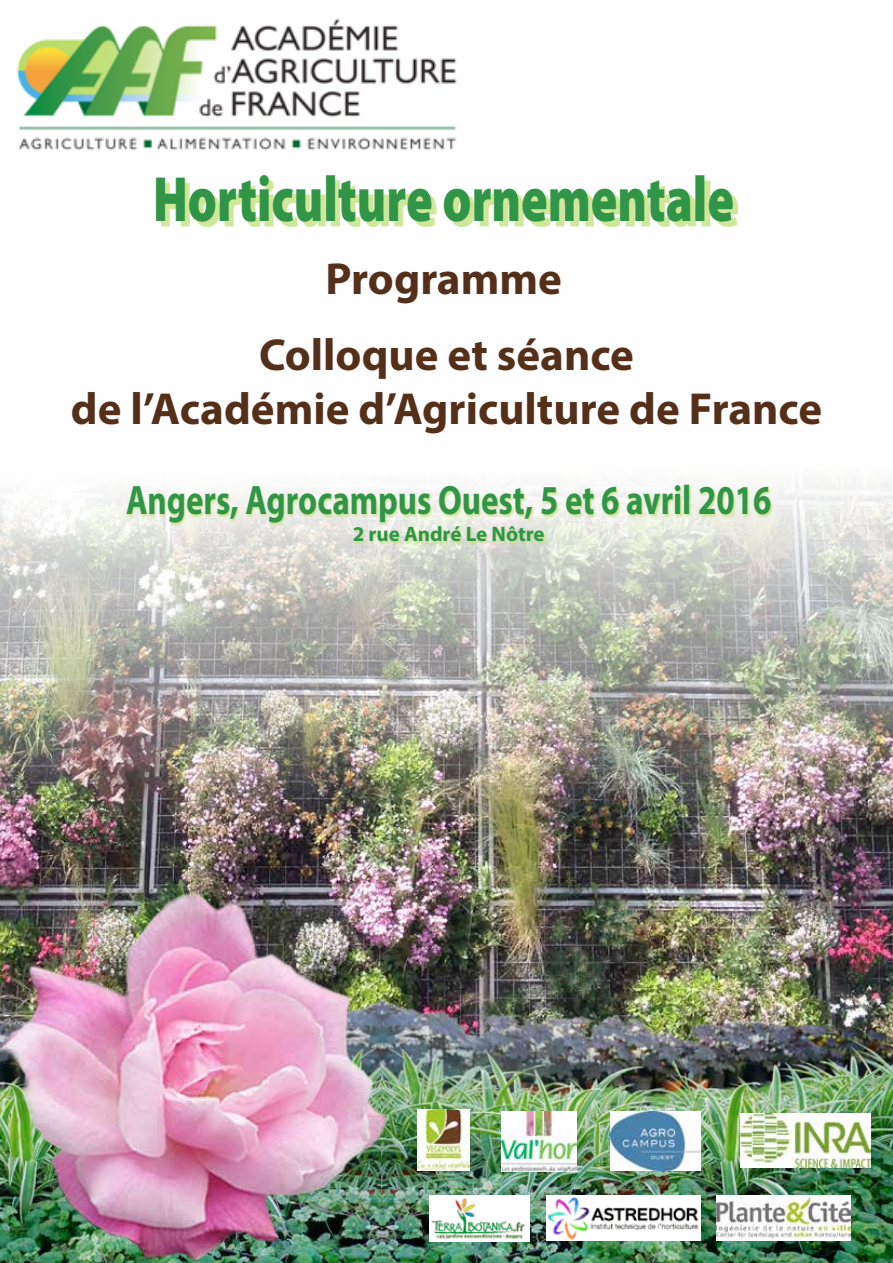
<style>
.page{position:relative;width:893px;height:1263px;background:#fff}
.page>*{position:absolute;margin:0;border:0;box-sizing:border-box;transform-origin:0 0}
.t1{font:900 64.35px "Myriad Pro";color:#319547;scale:.77 1}
.t2{font:700 45px/54px "Myriad Pro";color:#54301a;text-align:center}
.t3{font:700 41.25px "Myriad Pro";color:#319547;scale:.8 1}
.t4{font:700 21px "Myriad Pro";letter-spacing:-.005em;color:#319547}
</style>
<div class="page">
<img style="left:0;top:182px;width:893px;height:792px">
<div style="left:162px;top:180px;width:576px;height:47px;background:#c1e079;opacity:.75"></div>
<div style="left:126px;top:486px;width:648px;height:59px;background:#c1e079;opacity:.75"></div>
<img style="left:399px;top:974px;width:494px;height:289px">
<img style="left:1px;top:881px;width:398px;height:382px">
<img style="left:16px;top:18px;width:441px;height:133px">
<img style="left:740px;top:1113px;width:130px;height:54px">
<img style="left:502px;top:1111px;width:74px;height:60px">
<img style="left:418px;top:1110px;width:51px;height:61px">
<img style="left:610px;top:1111px;width:90px;height:60px">
<img style="left:546px;top:1195px;width:154px;height:46px">
<img style="left:716px;top:1196px;width:135px;height:45px">
<img style="left:429px;top:1195px;width:101px;height:46px">
<h1 class="t1" style="left:153px;top:162px;width:756px">Horticulture ornementale</h1>
<p class="t2" style="left:325px;top:250px;width:238px">Programme</p>
<p class="t2" style="left:71px;top:326px;width:753px">Colloque et séance<br>de l’Académie d’Agriculture de France</p>
<p class="t3" style="left:126px;top:473px;width:808px">Angers, Agrocampus Ouest, 5 et 6 avril 2016</p>
<p class="t4" style="left:353px;top:520px;width:194px">2 rue André Le Nôtre</p>
</div>
